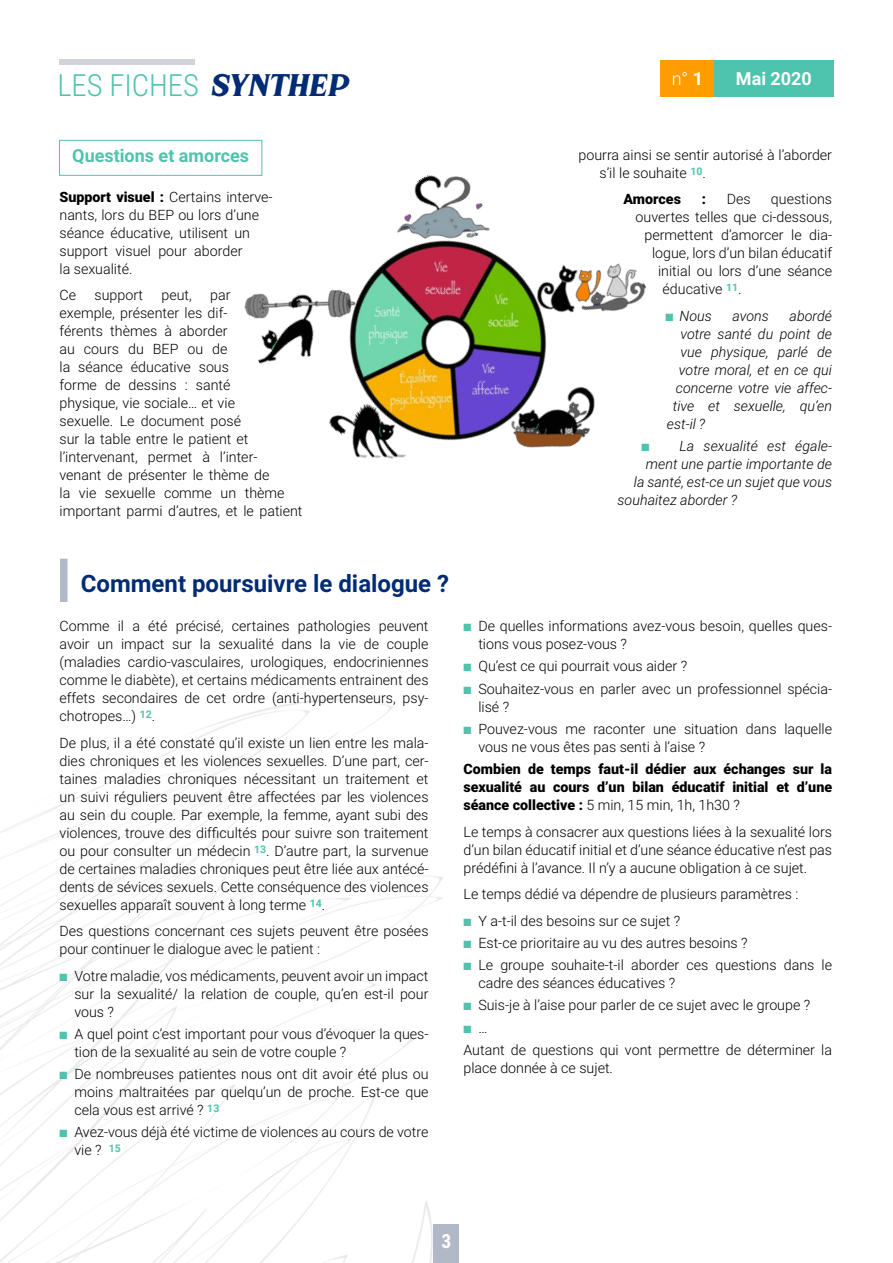
<style>
.page{position:relative;width:893px;height:1263px;background:#fff}
.page>*{position:absolute;margin:0;border:0;box-sizing:border-box;transform-origin:0 0}
.t1{font:300 30.6px "Roboto Condensed";color:#4ec3ae}
.Titre_niv_2{font:700 24px "Roboto";color:#012b75}
.t2{font:700 19.5px "Roboto Condensed";color:#fff}
.Titres_encadrés{font:700 18px "Roboto";color:#4ec3ae}
.t3{font:700 18px "Roboto";color:#fff}
.t4{font:300 18px "Roboto";color:#fff}
.Texte_de_base{font:300 14.25px/18px "Roboto";color:#000}
.t5{font:italic 300 14.25px "Roboto";color:#000}
.Texte_de_base-2{font:900 14.25px/18px "Roboto";color:#000;text-align:justify}
.s1{font-family:"Moranke";font-weight:400;font-size:46.5px;color:#012b75}
.s2{font-weight:700}
.s3{font-weight:900}
.s4{color:#4ec3ae}
.s5{font-weight:300}
</style>
<div class="page">
<img style="left:0;top:59px;width:834px;height:1204px">
<div style="left:434px;top:1225px;width:25px;height:38px;background:#b1b8c7"></div>
<div style="left:60px;top:60px;width:135px;height:5px;background:#d0d3d9"></div>
<div style="left:660px;top:60px;width:54px;height:37px;background:#ff9c00"></div>
<div style="left:714px;top:60px;width:119px;height:37px;background:#4ec3ae"></div>
<div style="left:59px;top:140px;width:203px;height:36px;border:1px solid #4ec3ae"></div>
<div style="left:60px;top:559px;width:8px;height:43px;background:#b1b8c7"></div>
<img style="left:220px;top:109px;width:476px;height:451px">
<h1 class="t1" style="left:57px;top:64px;width:293px">LES FICHES <span class="s1">SYNTHEP</span></h1>
<p class="t4" style="left:672px;top:66px;width:33px">n° <span class="s2">1</span></p>
<p class="t3" style="left:736px;top:66px;width:77px">Mai 2020</p>
<p class="Titres_encadrés" style="left:72px;top:143px;width:178px">Questions et amorces</p>
<p class="Texte_de_base" style="left:60px;top:187px;width:214px"><span class="s3">Support visuel :</span> Certains interve&shy;nants, lors du BEP ou lors d’une séance éducative, utilisent un support visuel pour aborder<br>la sexualité.</p>
<p class="Texte_de_base" style="left:60px;top:285px;width:18px">Ce</p>
<p class="Texte_de_base" style="left:95px;top:285px;width:50px">support</p>
<p class="Texte_de_base" style="left:161px;top:285px;width:32px">peut,</p>
<p class="Texte_de_base" style="left:60px;top:285px;width:244px;text-indent:151px">par<br>exemple, présenter les dif-<br>férents thèmes à aborder<br>au cours du BEP ou de<br>la séance éducative sous<br>forme de dessins : santé<br>physique, vie sociale… et vie<br>sexuelle. Le document posé<br>sur la table entre le patient et l’intervenant, permet à l’inter&shy;venant de présenter le thème de<br>la vie sexuelle comme un thème important parmi d’autres, et le patient</p>
<p class="Texte_de_base" style="left:600px;top:145px;width:234px;text-indent:-21px">pourra ainsi se sentir autorisé à l’aborder s’il le souhaite <sup>10</sup>.</p>
<p class="Texte_de_base-2" style="left:624px;top:189px;width:59px">Amorces</p>
<p class="Texte_de_base-2" style="left:702px;top:189px;width:6px">:</p>
<p class="Texte_de_base" style="left:727px;top:189px;width:25px">Des</p>
<p class="Texte_de_base" style="left:771px;top:189px;width:63px">questions</p>
<p class="Texte_de_base" style="left:636px;top:207px;width:198px">ouvertes telles que ci-dessous,</p>
<p class="Texte_de_base" style="left:645px;top:225px;width:189px">permettent d’amorcer le dia-</p>
<p class="Texte_de_base" style="left:652px;top:243px;width:181px">logue, lors d’un bilan éducatif</p>
<p class="Texte_de_base" style="left:658px;top:261px;width:175px">initial ou lors d’une séance</p>
<p class="Texte_de_base" style="left:663px;top:279px;width:81px">éducative <sup>11</sup>.</p>
<p class="t5" style="left:666px;top:305px;width:48px"><span class="s4">■</span> Nous</p>
<p class="t5" style="left:732px;top:305px;width:38px">avons</p>
<p class="t5" style="left:789px;top:305px;width:44px">abordé</p>
<p class="t5" style="left:680px;top:323px;width:153px">votre santé du point de</p>
<p class="t5" style="left:680px;top:341px;width:153px">vue physique, parlé de</p>
<p class="t5" style="left:679px;top:359px;width:155px">votre moral, et en ce qui</p>
<p class="t5" style="left:676px;top:377px;width:158px">concerne votre vie affec-</p>
<p class="t5" style="left:673px;top:395px;width:161px">tive et sexuelle, qu’en</p>
<p class="t5" style="left:667px;top:413px;width:40px">est-il ?</p>
<p class="t5" style="left:642px;top:436px;width:192px"><span class="s4">■</span> La sexualité est égale-</p>
<p class="t5" style="left:646px;top:454px;width:188px">ment une partie importante de</p>
<p class="t5" style="left:634px;top:472px;width:200px">la santé, est-ce un sujet que vous</p>
<p class="t5" style="left:617px;top:490px;width:121px">souhaitez aborder ?</p>
<p class="Titre_niv_2" style="left:81px;top:566px;width:370px">Comment poursuivre le dialogue ?</p>
<p class="Texte_de_base" style="left:60px;top:616px;width:371px;text-align:justify">Comme il a été précisé, certaines pathologies peuvent avoir un impact sur la sexualité dans la vie de couple (maladies cardio-vasculaires, urologiques, endocriniennes comme le diabète), et certains médicaments entrainent des effets secondaires de cet ordre (anti-hypertenseurs, psy&shy;chotropes…) <sup>12</sup>.</p>
<p class="Texte_de_base" style="left:60px;top:733px;width:371px;text-align:justify">De plus, il a été constaté qu’il existe un lien entre les mala&shy;dies chroniques et les violences sexuelles. D’une part, cer&shy;taines maladies chroniques nécessitant un traitement et un suivi réguliers peuvent être affectées par les violences au sein du couple. Par exemple, la femme, ayant subi des violences, trouve des difficultés pour suivre son traitement ou pour consulter un médecin <sup>13</sup>. D’autre part, la survenue de certaines maladies chroniques peut être liée aux antécé&shy;dents de sévices sexuels. Cette conséquence des violences sexuelles apparaît souvent à long terme <sup>14</sup>.</p>
<p class="Texte_de_base" style="left:60px;top:921px;width:370px">Des questions concernant ces sujets peuvent être posées pour continuer le dialogue avec le patient :</p>
<p class="Texte_de_base" style="left:74px;top:966px;width:356px;text-align:justify;text-indent:-15px"><span class="s4">■</span> Votre maladie, vos médicaments, peuvent avoir un impact sur la sexualité/ la relation de couple, qu’en est-il pour vous ?</p>
<p class="Texte_de_base" style="left:74px;top:1024px;width:356px;text-indent:-15px"><span class="s4">■</span> A quel point c’est important pour vous d’évoquer la ques&shy;tion de la sexualité au sein de votre couple ?</p>
<p class="Texte_de_base" style="left:74px;top:1064px;width:356px;text-align:justify;text-indent:-15px"><span class="s4">■</span> De nombreuses patientes nous ont dit avoir été plus ou moins maltraitées par quelqu’un de proche. Est-ce que cela vous est arrivé ? <sup>13</sup></p>
<p class="Texte_de_base" style="left:74px;top:1123px;width:356px;text-indent:-15px"><span class="s4">■</span> Avez-vous déjà été victime de violences au cours de votre vie ? <sup>15</sup></p>
<p class="Texte_de_base" style="left:478px;top:616px;width:355px;text-indent:-15px"><span class="s4">■</span> De quelles informations avez-vous besoin, quelles ques&shy;tions vous posez-vous ?</p>
<p class="Texte_de_base" style="left:463px;top:657px;width:225px"><span class="s4">■</span> Qu’est ce qui pourrait vous aider ?</p>
<p class="Texte_de_base" style="left:478px;top:679px;width:355px;text-indent:-15px"><span class="s4">■</span> Souhaitez-vous en parler avec un professionnel spécia&shy;lisé ?</p>
<p class="Texte_de_base" style="left:478px;top:719px;width:355px;text-indent:-15px"><span class="s4">■</span> Pouvez-vous me raconter une situation dans laquelle vous ne vous êtes pas senti à l’aise ?</p>
<p class="Texte_de_base-2" style="left:463px;top:759px;width:370px">Combien de temps faut-il dédier aux échanges sur la sexualité au cours d’un bilan éducatif initial et d’une séance collective : <span class="s5">5 min, 15 min, 1h, 1h30 ?</span></p>
<p class="Texte_de_base" style="left:463px;top:822px;width:370px;text-align:justify">Le temps à consacrer aux questions liées à la sexualité lors d’un bilan éducatif initial et d’une séance éducative n’est pas prédéfini à l’avance. Il n’y a aucune obligation à ce sujet.</p>
<p class="Texte_de_base" style="left:463px;top:884px;width:336px">Le temps dédié va dépendre de plusieurs paramètres :</p>
<p class="Texte_de_base" style="left:463px;top:911px;width:218px"><span class="s4">■</span> Y a-t-il des besoins sur ce sujet ?</p>
<p class="Texte_de_base" style="left:463px;top:933px;width:286px"><span class="s4">■</span> Est-ce prioritaire au vu des autres besoins ?</p>
<p class="Texte_de_base" style="left:478px;top:955px;width:355px;text-indent:-15px"><span class="s4">■</span> Le groupe souhaite-t-il aborder ces questions dans le cadre des séances éducatives ?</p>
<p class="Texte_de_base" style="left:463px;top:996px;width:348px"><span class="s4">■</span> Suis-je à l’aise pour parler de ce sujet avec le groupe ?</p>
<p class="Texte_de_base" style="left:463px;top:1018px;width:26px"><span class="s4">■</span> …</p>
<p class="Texte_de_base" style="left:463px;top:1040px;width:370px">Autant de questions qui vont permettre de déterminer la place donnée à ce sujet.</p>
<h3 class="t2" style="left:442px;top:1227px;width:11px">3</h3>
</div>
